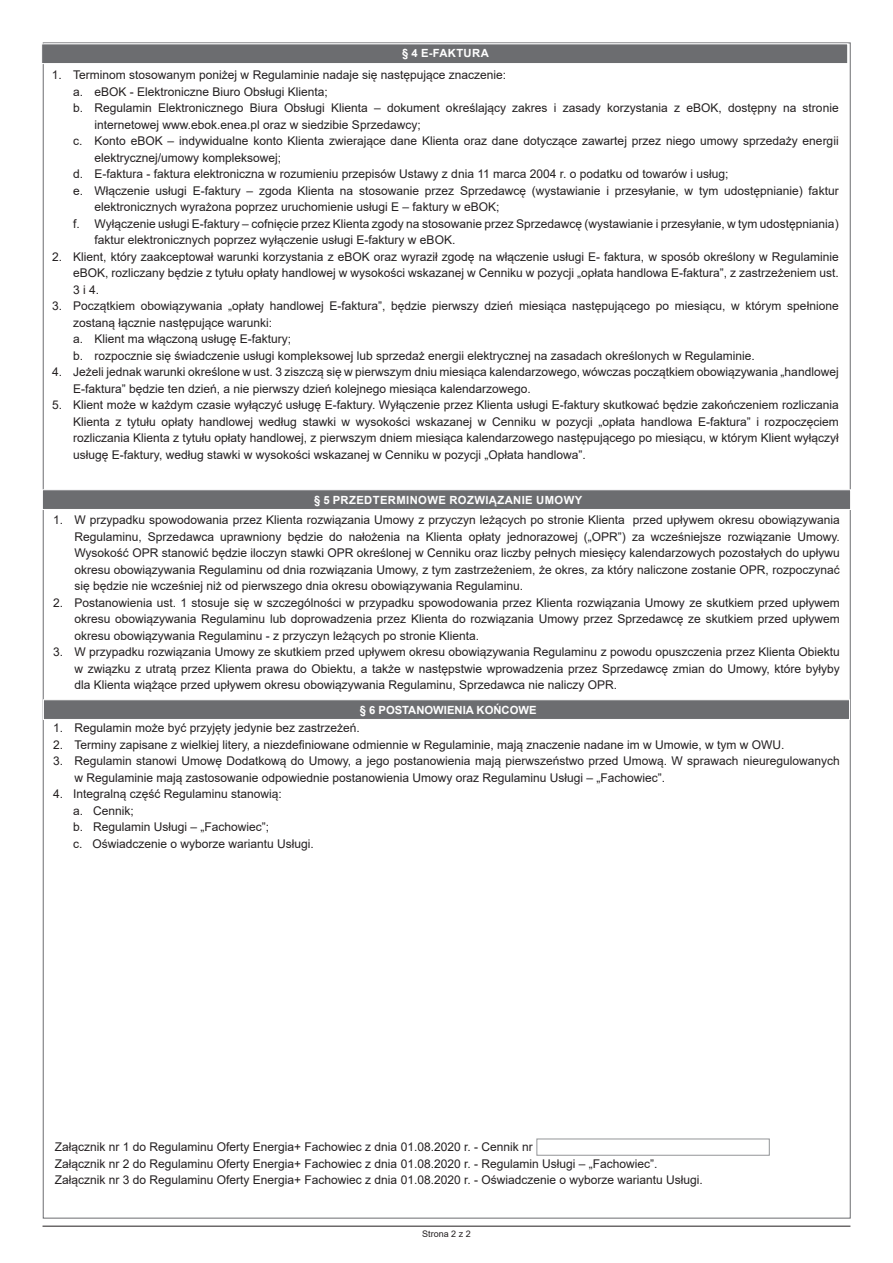
<style>
.page{position:relative;width:893px;height:1263px;background:#fff}
.page>*{position:absolute;margin:0;border:0;box-sizing:border-box;transform-origin:0 0}
.t1{font:12px/16.5px "Arial";color:#231f20;text-align:justify}
.t2{font:700 11.25px "Arial";letter-spacing:.035em;color:#fff}
.t3{font:700 11.25px "Arial";color:#fff}
.t4{font:9px "Arial";color:#231f20}
</style>
<div class="page">
<hr style="left:43px;top:1226px;width:807px;height:1px;background:#231f20">
<div style="left:42px;top:489px;width:809px;height:21px;background:#6c6d70;border:1px solid #fff"></div>
<div style="left:43px;top:699px;width:807px;height:21px;background:#6c6d70;border:1px solid #fff"></div>
<div style="left:536px;top:1138px;width:234px;height:17px;border:1px solid #939598"></div>
<div style="left:41px;top:43px;width:807px;height:21px;background:#6c6d70;border:1px solid #fff"></div>
<p class="t2" style="left:402px;top:45px;width:88px">§ 4 E-FAKTURA</p>
<p class="t1" style="left:52px;top:67px;width:456px">1. Terminom stosowanym poniżej w Regulaminie nadaje się następujące znaczenie:</p>
<p class="t1" style="left:73px;top:83px;width:256px">a. eBOK - Elektroniczne Biuro Obsługi Klienta;</p>
<p class="t1" style="left:73px;top:100px;width:767px">b. Regulamin Elektronicznego Biura Obsługi Klienta – dokument określający zakres i zasady korzystania z eBOK, dostępny na stronie</p>
<p class="t1" style="left:95px;top:116px;width:328px">internetowej www.ebok.enea.pl oraz w siedzibie Sprzedawcy;</p>
<p class="t1" style="left:73px;top:133px;width:767px">c. Konto eBOK – indywidualne konto Klienta zwierające dane Klienta oraz dane dotyczące zawartej przez niego umowy sprzedaży energii</p>
<p class="t1" style="left:94px;top:149px;width:188px">elektrycznej/umowy kompleksowej;</p>
<p class="t1" style="left:73px;top:166px;width:657px">d. E-faktura - faktura elektroniczna w rozumieniu przepisów Ustawy z dnia 11 marca 2004 r. o podatku od towarów i usług;</p>
<p class="t1" style="left:73px;top:182px;width:767px">e. Włączenie usługi E-faktury – zgoda Klienta na stosowanie przez Sprzedawcę (wystawianie i przesyłanie, w tym udostępnianie) faktur</p>
<p class="t1" style="left:94px;top:199px;width:406px">elektronicznych wyrażona poprzez uruchomienie usługi E – faktury w eBOK;</p>
<p class="t1" style="left:73px;top:215px;width:767px">f. Wyłączenie usługi E-faktury – cofnięcie przez Klienta zgody na stosowanie przez Sprzedawcę (wystawianie i przesyłanie, w tym udostępniania)</p>
<p class="t1" style="left:95px;top:232px;width:362px">faktur elektronicznych poprzez wyłączenie usługi E-faktury w eBOK.</p>
<p class="t1" style="left:73px;top:248px;width:767px;text-indent:-21px">2. Klient, który zaakceptował warunki korzystania z eBOK oraz wyraził zgodę na włączenie usługi E- faktura, w sposób określony w Regulaminie eBOK, rozliczany będzie z tytułu opłaty handlowej w wysokości wskazanej w Cenniku w pozycji „opłata handlowa E-faktura”, z zastrzeżeniem ust.<br>3i4.</p>
<p class="t1" style="left:73px;top:298px;width:767px;text-align:left;text-indent:-21px">3. Początkiem obowiązywania „opłaty handlowej E-faktura”, będzie pierwszy dzień miesiąca następującego po miesiącu, w którym spełnione zostaną łącznie następujące warunki:<br>a. Klient ma włączoną usługę E-faktury;<br>b. rozpocznie się świadczenie usługi kompleksowej lub sprzedaż energii elektrycznej na zasadach określonych w Regulaminie.</p>
<p class="t1" style="left:73px;top:364px;width:767px;text-indent:-21px">4. Jeżeli jednak warunki określone w ust. 3 ziszczą się w pierwszym dniu miesiąca kalendarzowego, wówczas początkiem obowiązywania „handlowej<br>E-faktura” będzie ten dzień, a nie pierwszy dzień kolejnego miesiąca kalendarzowego.</p>
<p class="t1" style="left:73px;top:397px;width:767px;text-indent:-21px">5. Klient może w każdym czasie wyłączyć usługę E-faktury. Wyłączenie przez Klienta usługi E-faktury skutkować będzie zakończeniem rozliczania Klienta z tytułu opłaty handlowej według stawki w wysokości wskazanej w Cenniku w pozycji „opłata handlowa E-faktura” i rozpoczęciem rozliczania Klienta z tytułu opłaty handlowej, z pierwszym dniem miesiąca kalendarzowego następującego po miesiącu, w którym Klient wyłączył usługę E-faktury, według stawki w wysokości wskazanej w Cenniku w pozycji „Opłata handlowa”.</p>
<p class="t2" style="left:314px;top:492px;width:270px">§ 5 PRZEDTERMINOWE ROZWIĄZANIE UMOWY</p>
<p class="t1" style="left:74px;top:512px;width:767px;text-indent:-21px">1. W przypadku spowodowania przez Klienta rozwiązania Umowy z przyczyn leżących po stronie Klienta przed upływem okresu obowiązywania Regulaminu, Sprzedawca uprawniony będzie do nałożenia na Klienta opłaty jednorazowej („OPR”) za wcześniejsze rozwiązanie Umowy.<br>Wysokość OPR stanowić będzie iloczyn stawki OPR określonej w Cenniku oraz liczby pełnych miesięcy kalendarzowych pozostałych do upływu okresu obowiązywania Regulaminu od dnia rozwiązania Umowy, z tym zastrzeżeniem, że okres, za który naliczone zostanie OPR, rozpoczynać się będzie nie wcześniej niż od pierwszego dnia okresu obowiązywania Regulaminu.</p>
<p class="t1" style="left:74px;top:594px;width:767px;text-indent:-21px">2. Postanowienia ust. 1 stosuje się w szczególności w przypadku spowodowania przez Klienta rozwiązania Umowy ze skutkiem przed upływem okresu obowiązywania Regulaminu lub doprowadzenia przez Klienta do rozwiązania Umowy przez Sprzedawcę ze skutkiem przed upływem okresu obowiązywania Regulaminu - z przyczyn leżących po stronie Klienta.</p>
<p class="t1" style="left:74px;top:644px;width:767px;text-indent:-21px">3. W przypadku rozwiązania Umowy ze skutkiem przed upływem okresu obowiązywania Regulaminu z powodu opuszczenia przez Klienta Obiektu w związku z utratą przez Klienta prawa do Obiektu, a także w następstwie wprowadzenia przez Sprzedawcę zmian do Umowy, które byłyby dla Klienta wiążące przed upływem okresu obowiązywania Regulaminu, Sprzedawca nie naliczy OPR.</p>
<p class="t3" style="left:360px;top:702px;width:178px">§ 6 POSTANOWIENIA KOŃCOWE</p>
<p class="t1" style="left:53px;top:719px;width:308px">1. Regulamin może być przyjęty jedynie bez zastrzeżeń.</p>
<p class="t1" style="left:53px;top:736px;width:733px">2. Terminy zapisane z wielkiej litery, a niezdefiniowane odmiennie w Regulaminie, mają znaczenie nadane im w Umowie, w tym w OWU.</p>
<p class="t1" style="left:74px;top:752px;width:767px;text-indent:-21px">3. Regulamin stanowi Umowę Dodatkową do Umowy, a jego postanowienia mają pierwszeństwo przed Umową. W sprawach nieuregulowanych w Regulaminie mają zastosowanie odpowiednie postanowienia Umowy oraz Regulaminu Usługi – „Fachowiec”.</p>
<p class="t1" style="left:73px;top:785px;width:242px;text-align:left;text-indent:-20px">4. Integralną część Regulaminu stanowią:<br>a. Cennik;<br>b. Regulamin Usługi – „Fachowiec”;<br>c. Oświadczenie o wyborze wariantu Usługi.</p>
<p class="t1" style="left:55px;top:1138px;width:649px;text-align:left">Załącznik nr 1 do Regulaminu Oferty Energia+ Fachowiec z dnia 01.08.2020 r. - Cennik nr<br>Załącznik nr 2 do Regulaminu Oferty Energia+ Fachowiec z dnia 01.08.2020 r. - Regulamin Usługi – „Fachowiec”.<br>Załącznik nr 3 do Regulaminu Oferty Energia+ Fachowiec z dnia 01.08.2020 r. - Oświadczenie o wyborze wariantu Usługi.</p>
<p class="t4" style="left:422px;top:1228px;width:50px">Strona 2 z 2</p>
</div>
